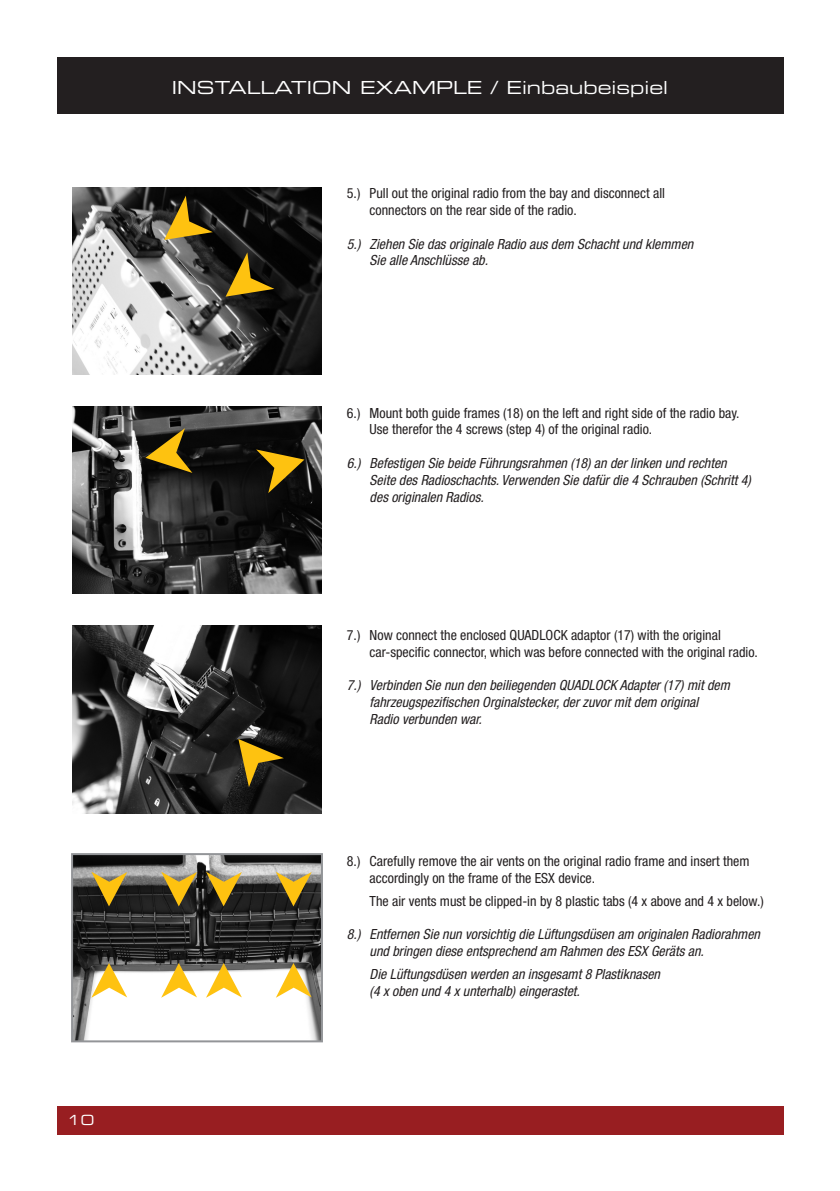
<style>
.page{position:relative;width:840px;height:1191px;background:#fff}
.page>*{position:absolute;margin:0;border:0;box-sizing:border-box;transform-origin:0 0}
.t1{font:18px "Eurostile Extended Two";color:#fff}
.t2{font:italic condensed 14px/16.8px "Helvetica Neue";color:#231f20}
.t3{font:condensed 14px/16.8px "Helvetica Neue";color:#231f20}
.t4{font:14px "Eurostile Extended Two";color:#fff}
</style>
<div class="page">
<div style="left:57px;top:1106px;width:725px;height:28px;background:#981e21"></div>
<div style="left:57px;top:57px;width:725px;height:56px;background:#231f20"></div>
<img style="left:72px;top:187px;width:250px;height:187px">
<img style="left:72px;top:406px;width:250px;height:188px">
<img style="left:72px;top:626px;width:250px;height:187px">
<img style="left:74px;top:856px;width:246px;height:183px">
<div style="left:71px;top:853px;width:252px;height:189px;border:2px solid #939598"></div>
<svg style="left:145px;top:428px;width:47px;height:45px;background:#645014"></svg>
<svg style="left:164px;top:196px;width:49px;height:44px;background:#6a561c"></svg>
<svg style="left:238px;top:739px;width:46px;height:48px;background:#634f16"></svg>
<svg style="left:225px;top:252px;width:49px;height:45px;background:#5c4910"></svg>
<svg style="left:256px;top:449px;width:48px;height:44px;background:#5d480d"></svg>
<svg style="left:91px;top:963px;width:36px;height:34px"></svg>
<svg style="left:161px;top:963px;width:36px;height:34px"></svg>
<svg style="left:206px;top:963px;width:36px;height:34px"></svg>
<svg style="left:276px;top:963px;width:35px;height:34px"></svg>
<svg style="left:91px;top:871px;width:36px;height:35px"></svg>
<svg style="left:161px;top:871px;width:36px;height:35px"></svg>
<svg style="left:206px;top:871px;width:36px;height:35px"></svg>
<svg style="left:276px;top:871px;width:35px;height:35px"></svg>
<p class="t4" style="left:67px;top:1110px;width:28px">10</p>
<p class="t1" style="left:172px;top:75px;width:497px">INSTALLATION EXAMPLE / Einbaubeispiel</p>
<p class="t3" style="left:369px;top:185px;width:297px;text-indent:-23px">5.) Pull out the original radio from the bay and disconnect all connectors on the rear side of the radio.</p>
<p class="t2" style="left:369px;top:235px;width:325px;text-indent:-23px">5.) Ziehen Sie das originale Radio aus dem Schacht und klemmen<br>Sie alle Anschlüsse ab.</p>
<p class="t3" style="left:369px;top:404px;width:371px;text-indent:-23px">6.) Mount both guide frames (18) on the left and right side of the radio bay.<br>Use therefor the 4 screws (step 4) of the original radio.</p>
<p class="t2" style="left:369px;top:454px;width:382px;text-indent:-23px">6.) Befestigen Sie beide Führungsrahmen (18) an der linken und rechten<br>Seite des Radioschachts. Verwenden Sie dafür die 4 Schrauben (Schritt 4) des originalen Radios.</p>
<p class="t3" style="left:369px;top:626px;width:389px;text-indent:-23px">7.) Now connect the enclosed QUADLOCK adaptor (17) with the original car-specific connector, which was before connected with the original radio.</p>
<p class="t2" style="left:369px;top:677px;width:361px;text-indent:-23px">7.) Verbinden Sie nun den beiliegenden QUADLOCK Adapter (17) mit dem fahrzeugspezifischen Orginalstecker, der zuvor mit dem original<br>Radio verbunden war.</p>
<p class="t3" style="left:369px;top:852px;width:381px;text-indent:-23px">8.) Carefully remove the air vents on the original radio frame and insert them accordingly on the frame of the ESX device.</p>
<p class="t3" style="left:369px;top:892px;width:395px">The air vents must be clipped-in by 8 plastic tabs (4 x above and 4 x below.)</p>
<p class="t2" style="left:369px;top:926px;width:391px;text-indent:-23px">8.) Entfernen Sie nun vorsichtig die Lüftungsdüsen am originalen Radiorahmen und bringen diese entsprechend am Rahmen des ESX Geräts an.</p>
<p class="t2" style="left:369px;top:965px;width:292px">Die Lüftungsdüsen werden an insgesamt 8 Plastiknasen (4 x oben und 4 x unterhalb) eingerastet.</p>
</div>
